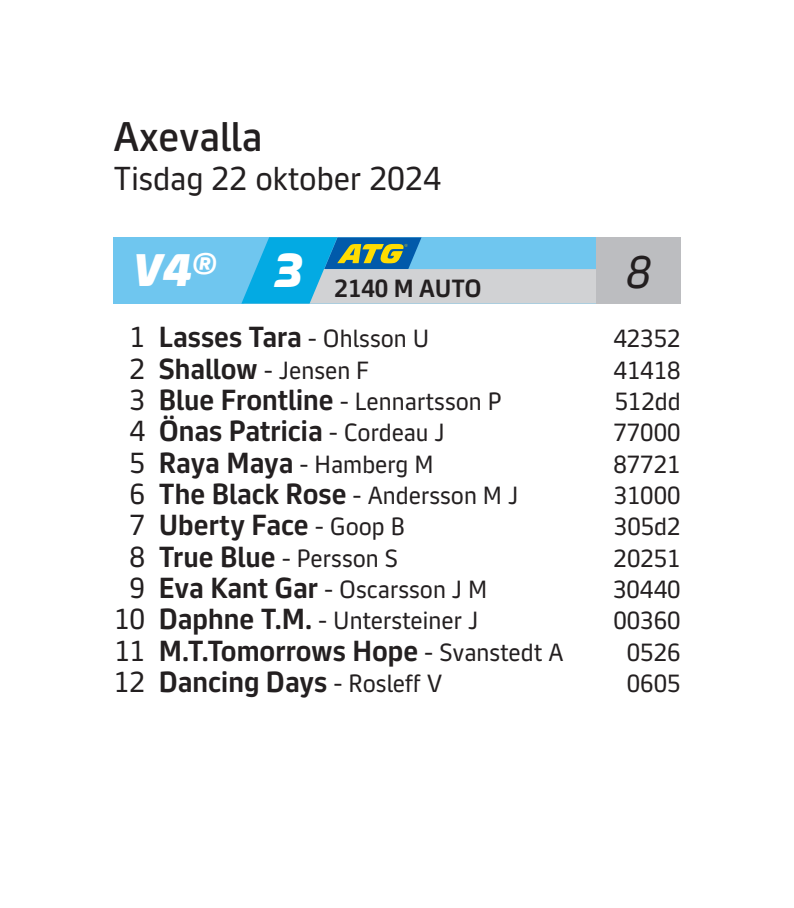
<style>
.page{position:relative;width:794px;height:908px;background:#fff}
.page>*{position:absolute;margin:0;border:0;box-sizing:border-box;transform-origin:0 0}
.t1{font:46px "ATG Rubrik";color:#fff}
.t2{font:44px "ATG Rubrik";color:#fff}
.t3{font:italic 44px "ATG Text";color:#231f20}
.t4{font:500 40px "ATG Text";color:#231f20}
.t5{font:32px "ATG Text";color:#231f20}
.HorseAndRider{font:700 28px "ATG Text";color:#231f20}
.S_REKORD{font:28px "ATG Text";color:#231f20}
.HorseAndRider-2{font:24px "ATG Text";color:#231f20}
.S_REKORD-2{font:24px "ATG Text";color:#231f20}
.t6{font:700 24px "ATG Text";color:#231f20}
.s1{font-weight:400;font-size:24px}
.s2{font-weight:700;font-size:28px}
</style>
<div class="page">
<div style="left:595px;top:237px;width:85px;height:66px;background:#bcbdc0"></div>
<svg style="left:113px;top:237px;width:483px;height:66px;background:#79bfdb"></svg>
<p class="t4" style="left:113px;top:113px;width:151px">Axevalla</p>
<p class="t5" style="left:113px;top:159px;width:329px">Tisdag 22 oktober 2024</p>
<p class="t2" style="left:134px;top:244px;width:83px">V4®</p>
<p class="t1" style="left:275px;top:243px;width:29px">3</p>
<p class="t6" style="left:334px;top:274px;width:149px">2140 M AUTO</p>
<p class="t3" style="left:626px;top:246px;width:26px">8</p>
<p class="S_REKORD" style="left:129px;top:320px;width:17px">1</p>
<p class="HorseAndRider" style="left:159px;top:320px;width:272px">Lasses Tara <span class="s1">- Ohlsson U</span></p>
<p class="S_REKORD-2" style="left:613px;top:324px;width:69px">42352</p>
<p class="S_REKORD" style="left:129px;top:352px;width:17px">2</p>
<p class="HorseAndRider-2" style="left:159px;top:356px;width:212px"><span class="s2">Shallow</span> - Jensen F</p>
<p class="S_REKORD-2" style="left:613px;top:356px;width:68px">41418</p>
<p class="S_REKORD" style="left:129px;top:383px;width:17px">3</p>
<p class="HorseAndRider" style="left:159px;top:383px;width:344px">Blue Frontline <span class="s1">- Lennartsson P</span></p>
<p class="S_REKORD-2" style="left:615px;top:387px;width:67px">512dd</p>
<p class="S_REKORD" style="left:129px;top:414px;width:17px">4</p>
<p class="HorseAndRider" style="left:159px;top:414px;width:287px">Önas Patricia <span class="s1">- Cordeau J</span></p>
<p class="S_REKORD-2" style="left:613px;top:418px;width:69px">77000</p>
<p class="S_REKORD" style="left:129px;top:446px;width:17px">5</p>
<p class="HorseAndRider-2" style="left:159px;top:449px;width:276px"><span class="s2">Raya Maya</span> - Hamberg M</p>
<p class="S_REKORD-2" style="left:613px;top:449px;width:68px">87721</p>
<p class="S_REKORD" style="left:129px;top:477px;width:17px">6</p>
<p class="HorseAndRider" style="left:159px;top:477px;width:361px">The Black Rose <span class="s1">- Andersson M J</span></p>
<p class="S_REKORD-2" style="left:614px;top:481px;width:68px">31000</p>
<p class="S_REKORD" style="left:129px;top:508px;width:17px">7</p>
<p class="HorseAndRider" style="left:159px;top:508px;width:248px">Uberty Face <span class="s1">- Goop B</span></p>
<p class="S_REKORD-2" style="left:614px;top:512px;width:68px">305d2</p>
<p class="S_REKORD" style="left:129px;top:540px;width:17px">8</p>
<p class="HorseAndRider-2" style="left:159px;top:543px;width:241px"><span class="s2">True Blue</span> - Persson S</p>
<p class="S_REKORD-2" style="left:613px;top:543px;width:68px">20251</p>
<p class="S_REKORD" style="left:129px;top:571px;width:17px">9</p>
<p class="HorseAndRider-2" style="left:159px;top:575px;width:330px"><span class="s2">Eva Kant Gar</span> - Oscarsson J M</p>
<p class="S_REKORD-2" style="left:613px;top:575px;width:69px">30440</p>
<p class="S_REKORD" style="left:114px;top:602px;width:33px">10</p>
<p class="HorseAndRider-2" style="left:159px;top:606px;width:321px"><span class="s2">Daphne T.M.</span> - Untersteiner J</p>
<p class="S_REKORD-2" style="left:613px;top:606px;width:69px">00360</p>
<p class="S_REKORD" style="left:114px;top:633px;width:32px">11</p>
<p class="HorseAndRider" style="left:159px;top:633px;width:406px">M.T.Tomorrows Hope <span class="s1">- Svanstedt A</span></p>
<p class="S_REKORD-2" style="left:627px;top:637px;width:55px">0526</p>
<p class="S_REKORD" style="left:114px;top:665px;width:33px">12</p>
<p class="HorseAndRider" style="left:159px;top:664px;width:285px">Dancing Days <span class="s1">- Rosleff V</span></p>
<p class="S_REKORD-2" style="left:627px;top:669px;width:55px">0605</p>
</div>
